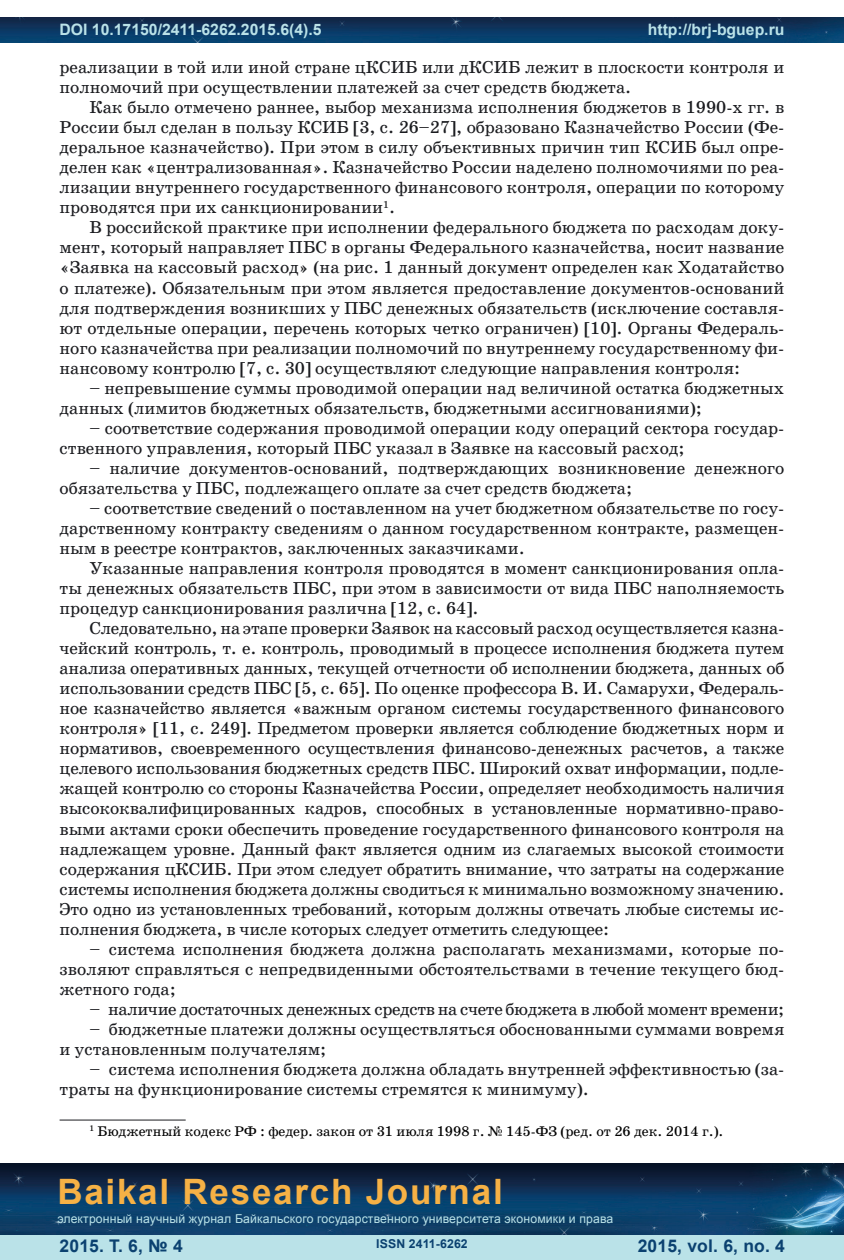
<style>
.page{position:relative;width:844px;height:1260px;background:#fff}
.page>*{position:absolute;margin:0;border:0;box-sizing:border-box;transform-origin:0 0}
.t1{font:700 35px "Arial";letter-spacing:.05em;color:#f6b145}
.t2{font:17.5px/20.1px "School Book C";color:#1b1c20}
.t3{font:17.5px "School Book C";letter-spacing:-.02em;color:#1b1c20}
.t4{font:700 17.5px "Arial";letter-spacing:.01em;color:#0b4170}
.t5{font:700 15.75px "Arial";color:#bae2e8}
.t6{font:14.17px "School Book C";color:#020202}
.t7{font:12.25px "Arial";letter-spacing:.01em;color:#bae2e8}
.t8{font:700 12.25px "Arial";letter-spacing:.01em;color:#0b4170}
</style>
<div class="page">
<div style="left:0;top:1233px;width:843px;height:27px;background:#bae2e8"></div>
<img style="left:0;top:1164px;width:843px;height:70px">
<img style="left:0;top:18px;width:843px;height:25px">
<hr style="left:60px;top:1120px;width:126px;height:1px;background:#1b1c20">
<p class="t5" style="left:60px;top:19px;width:263px">DOI 10.17150/2411-6262.2015.6(4).5</p>
<p class="t2" style="left:60px;top:57px;width:726px">реализации в той или иной стране цКСИБ или дКСИБ лежит в плоскости контроля и полномочий при осуществлении платежей за счет средств бюджета.</p>
<p class="t2" style="left:60px;top:98px;width:726px;text-align:justify;text-indent:30px">Как было отмечено раннее, выбор механизма исполнения бюджетов в 1990-х гг. в России был сделан в пользу КСИБ [3, с. 26–27], образовано Казначейство России (Фе&shy;деральное казначейство). При этом в силу объективных причин тип КСИБ был опре&shy;делен как «централизованная». Казначейство России наделено полномочиями по реа&shy;лизации внутреннего государственного финансового контроля, операции по которому проводятся при их санкционировании<sup>1</sup>.</p>
<p class="t2" style="left:60px;top:218px;width:726px;text-align:justify;text-indent:30px">В российской практике при исполнении федерального бюджета по расходам доку&shy;мент, который направляет ПБС в органы Федерального казначейства, носит название «Заявка на кассовый расход» (на рис. 1 данный документ определен как Ходатайство о платеже). Обязательным при этом является предоставление документов-оснований для подтверждения возникших у ПБС денежных обязательств (исключение составля&shy;ют отдельные операции, перечень которых четко ограничен) [10]. Органы Федераль&shy;ного казначейства при реализации полномочий по внутреннему государственному фи&shy;нансовому контролю [7, с. 30] осуществляют следующие направления контроля:</p>
<p class="t2" style="left:60px;top:378px;width:726px;text-indent:30px">– непревышение суммы проводимой операции над величиной остатка бюджетных данных (лимитов бюджетных обязательств, бюджетными ассигнованиями);</p>
<p class="t2" style="left:60px;top:418px;width:726px;text-indent:30px">– соответствие содержания проводимой операции коду операций сектора государ&shy;ственного управления, который ПБС указал в Заявке на кассовый расход;</p>
<p class="t2" style="left:60px;top:458px;width:726px;text-indent:30px">– наличие документов-оснований, подтверждающих возникновение денежного обязательства у ПБС, подлежащего оплате за счет средств бюджета;</p>
<p class="t2" style="left:60px;top:498px;width:726px;text-align:justify;text-indent:30px">– соответствие сведений о поставленном на учет бюджетном обязательстве по госу&shy;дарственному контракту сведениям о данном государственном контракте, размещен&shy;ным в реестре контрактов, заключенных заказчиками.</p>
<p class="t2" style="left:60px;top:558px;width:726px;text-align:justify;text-indent:30px">Указанные направления контроля проводятся в момент санкционирования опла&shy;ты денежных обязательств ПБС, при этом в зависимости от вида ПБС наполняемость процедур санкционирования различна [12, с. 64].</p>
<p class="t2" style="left:60px;top:618px;width:726px;text-align:justify;text-indent:30px">Следовательно, на этапе проверки Заявок на кассовый расход осуществляется казна&shy;чейский контроль, т. е. контроль, проводимый в процессе исполнения бюджета путем анализа оперативных данных, текущей отчетности об исполнении бюджета, данных об использовании средств ПБС [5, с. 65]. По оценке профессора В. И. Самарухи, Федераль&shy;ное казначейство является «важным органом системы государственного финансового контроля» [11, с. 249]. Предметом проверки является соблюдение бюджетных норм и нормативов, своевременного осуществления финансово-денежных расчетов, а также целевого использования бюджетных средств ПБС. Широкий охват информации, подле&shy;жащей контролю со стороны Казначейства России, определяет необходимость наличия высококвалифицированных кадров, способных в установленные нормативно-право&shy;выми актами сроки обеспечить проведение государственного финансового контроля на надлежащем уровне. Данный факт является одним из слагаемых высокой стоимости содержания цКСИБ. При этом следует обратить внимание, что затраты на содержание системы исполнения бюджета должны сводиться к минимально возможному значению.<br>Это одно из установленных требований, которым должны отвечать любые системы ис&shy;полнения бюджета, в числе которых следует отметить следующее:</p>
<p class="t2" style="left:60px;top:939px;width:726px;text-align:justify;text-indent:30px">– система исполнения бюджета должна располагать механизмами, которые по&shy;зволяют справляться с непредвиденными обстоятельствами в течение текущего бюд&shy;жетного года;</p>
<p class="t3" style="left:89px;top:1000px;width:696px">– наличие достаточных денежных средств на счете бюджета в любой момент времени;</p>
<p class="t2" style="left:60px;top:1019px;width:726px;text-indent:30px">– бюджетные платежи должны осуществляться обоснованными суммами вовремя и установленным получателям;</p>
<p class="t2" style="left:60px;top:1059px;width:726px;text-indent:30px">– система исполнения бюджета должна обладать внутренней эффективностью (за&shy;траты на функционирование системы стремятся к минимуму).</p>
<p class="t6" style="left:89px;top:1124px;width:635px"><sup>1</sup> Бюджетный кодекс РФ : федер. закон от 31 июля 1998 г. № 145-ФЗ (ред. от 26 дек. 2014 г.).</p>
<p class="t5" style="left:647px;top:19px;width:138px">http://brj-bguep.ru</p>
<h1 class="t1" style="left:57px;top:1168px;width:447px">Baikal Research Journal</h1>
<p class="t7" style="left:57px;top:1211px;width:557px">электронный научный журнал Байкальского государственного университета экономики и права</p>
<p class="t4" style="left:60px;top:1234px;width:125px">2015. Т. 6, № 4</p>
<p class="t4" style="left:637px;top:1234px;width:149px">2015, vol. 6, no. 4</p>
<p class="t8" style="left:376px;top:1236px;width:93px">ISSN 2411-6262</p>
</div>
